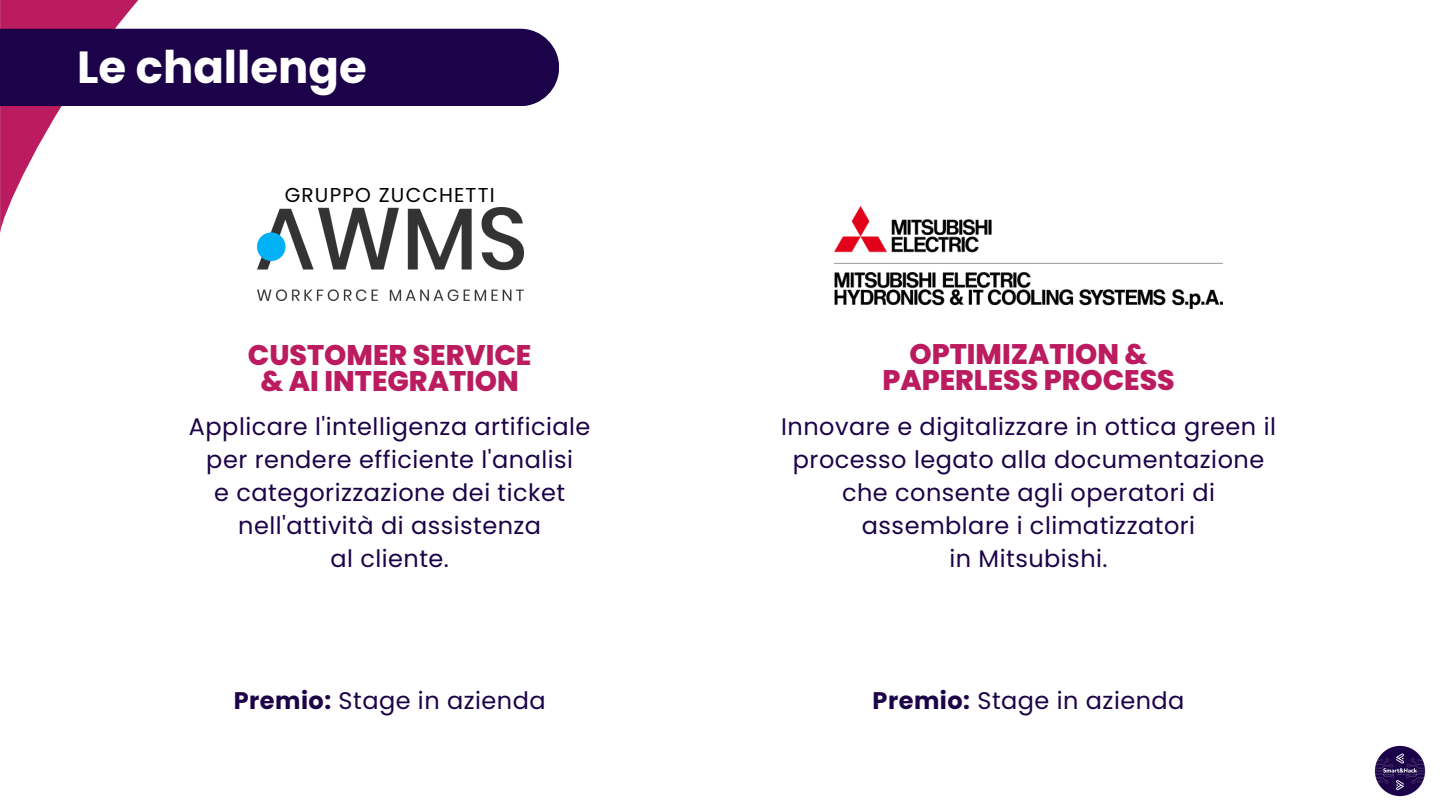
<style>
.page{position:relative;width:1440px;height:810px;background:#fff}
.page>*{position:absolute;margin:0;border:0;box-sizing:border-box;transform-origin:0 0}
.t1{font:700 45px "Poppins";color:#fff}
.t2{font:800 28.3px/26.4px "Poppins";color:#bb1c5f;text-align:center}
.t3{font:24px/33px "Poppins";letter-spacing:.02em;color:#1c0347;text-align:center}
.t4{font:20.1px "Poppins";letter-spacing:.06em;color:#000}
.s1{font-weight:700}
</style>
<div class="page">
<svg style="left:0;top:10px;width:524px;height:223px"></svg>
<svg style="left:0;top:0;width:139px;height:10px"></svg>
<div style="left:0;top:29px;width:559px;height:77px;background:#1c0349"></div>
<img style="left:1375px;top:745px;width:51px;height:51px">
<img style="left:255px;top:207px;width:269px;height:94px">
<img style="left:835px;top:206px;width:388px;height:102px">
<p class="t1" style="left:77px;top:36px;width:291px">Le challenge</p>
<p class="t4" style="left:285px;top:181px;width:212px">GRUPPO ZUCCHETTI</p>
<h2 class="t2" style="left:248px;top:341px;width:285px">CUSTOMER SERVICE &amp; AI INTEGRATION</h2>
<p class="t3" style="left:189px;top:410px;width:403px">Applicare l'intelligenza artificiale per rendere efficiente l'analisi<br>e categorizzazione dei ticket nell'attività di assistenza<br>al cliente.</p>
<h3 class="t2" style="left:882px;top:341px;width:294px">OPTIMIZATION &amp;<br>PAPERLESS PROCESS</h3>
<h2 class="t3" style="left:781px;top:410px;width:496px">Innovare e digitalizzare in ottica green il processo legato alla documentazione che consente agli operatori di assemblare i climatizzatori<br>in Mitsubishi.</h2>
<h3 class="t3" style="left:234px;top:684px;width:313px"><span class="s1">Premio:</span> Stage in azienda</h3>
<h3 class="t3" style="left:873px;top:684px;width:313px"><span class="s1">Premio:</span> Stage in azienda</h3>
</div>
